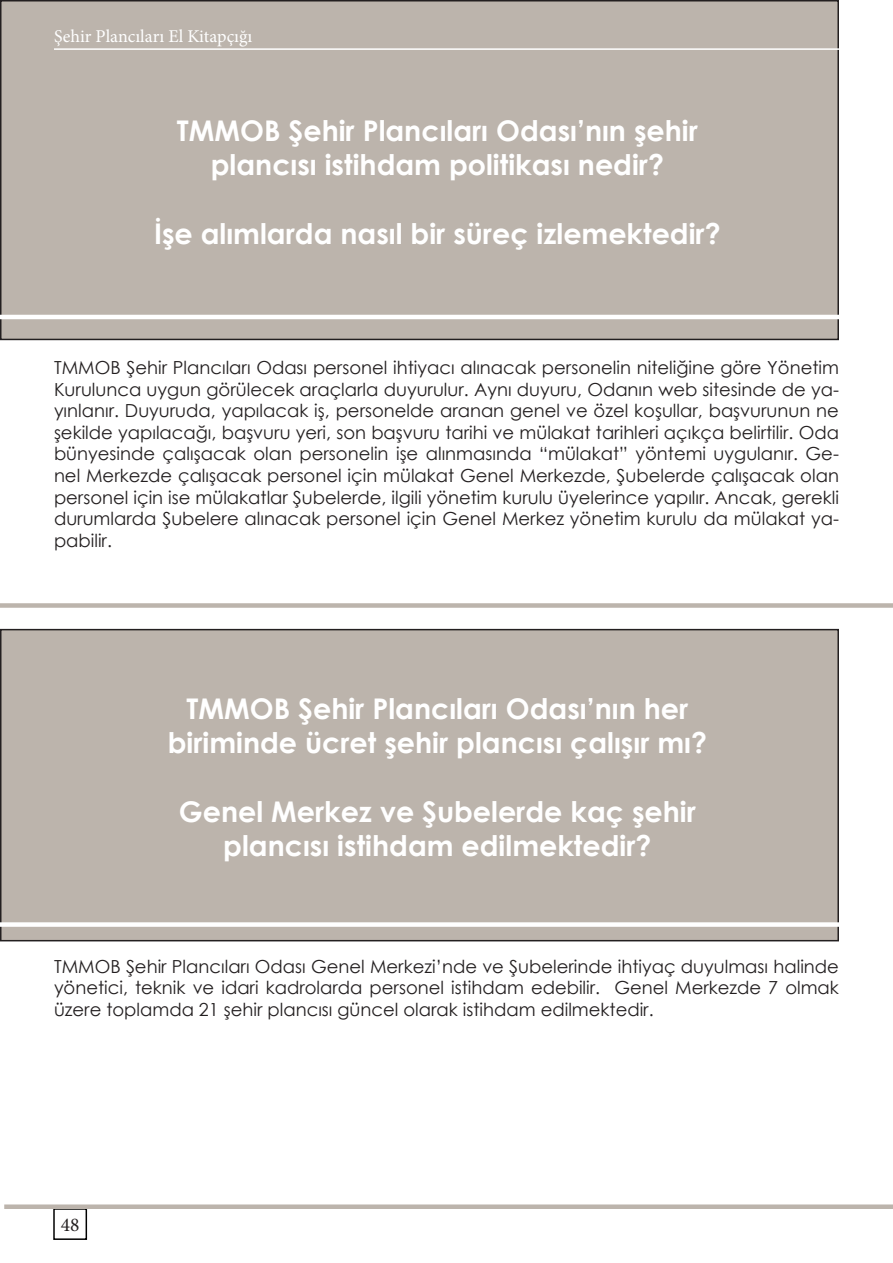
<style>
.page{position:relative;width:893px;height:1263px;background:#fff}
.page>*{position:absolute;margin:0;border:0;box-sizing:border-box;transform-origin:0 0}
.t1{font:700 28.5px "Century Gothic";color:#fff}
.t2{font:19.5px "Minion Pro";color:#231f20}
.t3{font:18px/21.6px "Century Gothic";color:#231f20;text-align:justify}
.t4{font:18px "Minion Pro";color:#fff}
</style>
<div class="page">
<div style="left:1px;top:1px;width:837px;height:338px;background:#bcb4ac"></div>
<div style="left:0;top:0;width:839px;height:340px;border:2px solid #231f20"></div>
<div style="left:1px;top:630px;width:837px;height:311px;background:#bcb4ac"></div>
<div style="left:0;top:629px;width:839px;height:312px;border:2px solid #231f20"></div>
<div style="left:53px;top:1208px;width:34px;height:32px;border:2px solid #000"></div>
<hr style="left:0;top:315px;width:893px;height:4px;background:#fff">
<div style="left:0;top:922px;width:893px;height:5px;background:#fff"></div>
<div style="left:0;top:603px;width:893px;height:5px;background:#bcb4ac"></div>
<div style="left:4px;top:1204px;width:889px;height:5px;background:#bcb4ac"></div>
<hr style="left:54px;top:48px;width:785px;height:2px;background:#fff">
<p class="t4" style="left:54px;top:25px;width:200px">Şehir Plancıları El Kitapçığı</p>
<p class="t1" style="left:177px;top:109px;width:522px">TMMOB Şehir Plancıları Odası’nın şehir</p>
<p class="t1" style="left:211px;top:143px;width:455px">plancısı istihdam politikası nedir?</p>
<p class="t1" style="left:154px;top:212px;width:568px">İşe alımlarda nasıl bir süreç izlemektedir?</p>
<p class="t3" style="left:54px;top:356px;width:786px">TMMOB Şehir Plancıları Odası personel ihtiyacı alınacak personelin niteliğine göre Yönetim Kurulunca uygun görülecek araçlarla duyurulur. Aynı duyuru, Odanın web sitesinde de ya&shy;yınlanır. Duyuruda, yapılacak iş, personelde aranan genel ve özel koşullar, başvurunun ne şekilde yapılacağı, başvuru yeri, son başvuru tarihi ve mülakat tarihleri açıkça belirtilir. Oda bünyesinde çalışacak olan personelin işe alınmasında “mülakat” yöntemi uygulanır. Ge&shy;nel Merkezde çalışacak personel için mülakat Genel Merkezde, Şubelerde çalışacak olan personel için ise mülakatlar Şubelerde, ilgili yönetim kurulu üyelerince yapılır. Ancak, gerekli durumlarda Şubelere alınacak personel için Genel Merkez yönetim kurulu da mülakat ya&shy;pabilir.</p>
<p class="t1" style="left:187px;top:687px;width:503px">TMMOB Şehir Plancıları Odası’nın her</p>
<p class="t1" style="left:168px;top:721px;width:541px">biriminde ücret şehir plancısı çalışır mı?</p>
<p class="t1" style="left:179px;top:790px;width:518px">Genel Merkez ve Şubelerde kaç şehir</p>
<p class="t1" style="left:223px;top:824px;width:430px">plancısı istihdam edilmektedir?</p>
<p class="t3" style="left:54px;top:955px;width:786px">TMMOB Şehir Plancıları Odası Genel Merkezi’nde ve Şubelerinde ihtiyaç duyulması halinde yönetici, teknik ve idari kadrolarda personel istihdam edebilir. Genel Merkezde 7 olmak üzere toplamda 21 şehir plancısı güncel olarak istihdam edilmektedir.</p>
<p class="t2" style="left:61px;top:1212px;width:20px">48</p>
</div>
